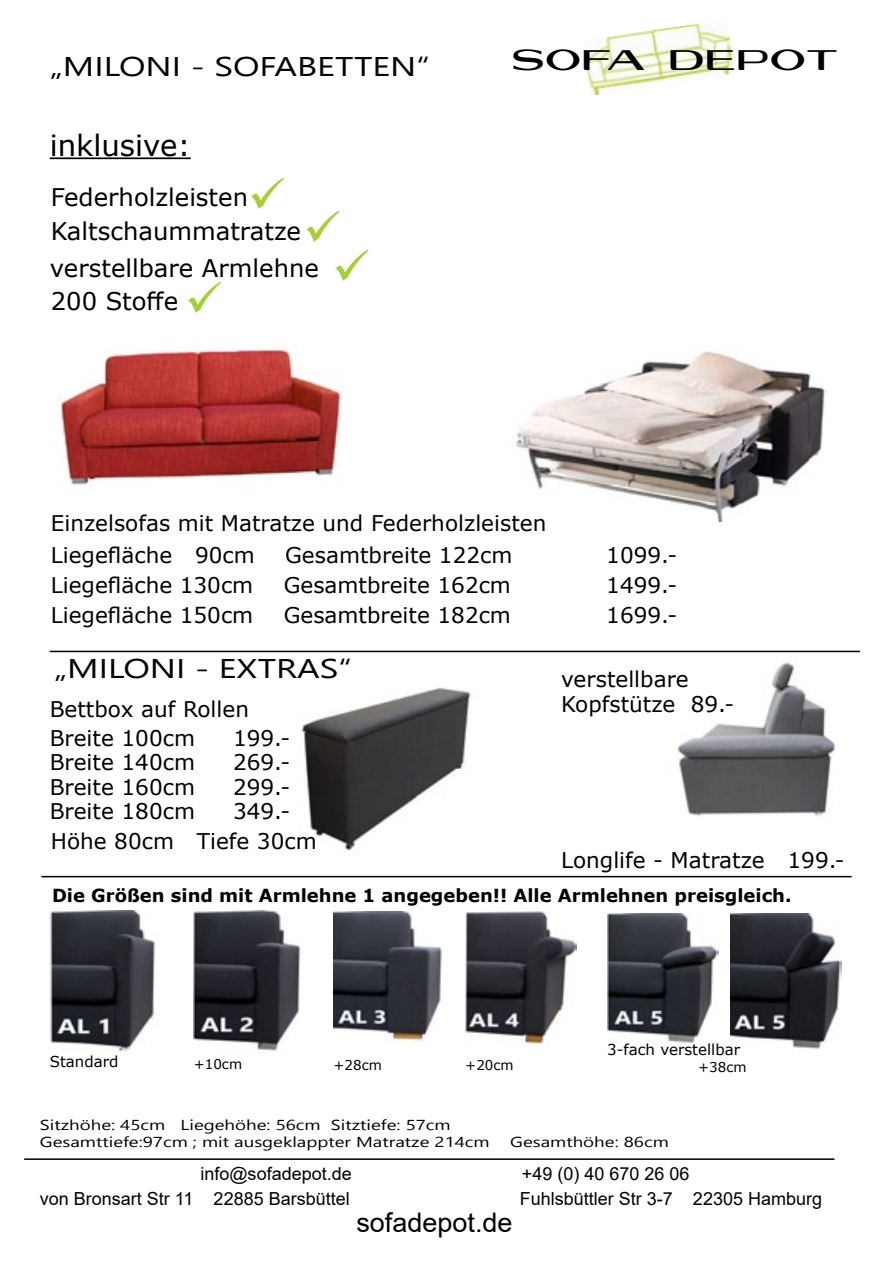
<style>
.page{position:relative;width:893px;height:1263px;background:#fff}
.page>*{position:absolute;margin:0;border:0;box-sizing:border-box;transform-origin:0 0}
.t1{font:29.1px "Verdana";color:#000}
.t2{font:27px "Leelawadee UI";color:#000;scale:1.3 1}
.t3{font:27px "Arial";color:#000}
.t4{font:27px "Georgiquas";letter-spacing:.05em;color:#000}
.t5{font:24.3px/34.3px "Verdana";color:#000}
.t6{font:21.6px/30.3px "Verdana";color:#000}
.t7{font:18px "Arial";color:#000}
.t8{font:700 18px "Verdana";color:#000}
.t9{font:15px "Verdana";color:#000}
.t10{font:14.4px/17.2px "Leelawadee UI";color:#000101;scale:1.3 1}
.t11{font:13.5px "Verdana";color:#000}
</style>
<div class="page">
<img style="left:301px;top:687px;width:170px;height:164px">
<hr style="left:50px;top:157px;width:141px;height:2px;background:#000">
<img style="left:585px;top:24px;width:148px;height:72px">
<hr style="left:24px;top:1158px;width:810px;height:2px;background:#000">
<img style="left:58px;top:349px;width:283px;height:137px">
<img style="left:515px;top:351px;width:311px;height:170px">
<img style="left:50px;top:910px;width:106px;height:142px">
<img style="left:194px;top:910px;width:107px;height:142px">
<img style="left:333px;top:912px;width:110px;height:130px">
<img style="left:465px;top:912px;width:111px;height:134px">
<img style="left:607px;top:914px;width:111px;height:130px">
<img style="left:731px;top:913px;width:111px;height:136px">
<img style="left:677px;top:662px;width:158px;height:154px">
<hr style="left:41px;top:876px;width:811px;height:1px;background:#000">
<hr style="left:50px;top:651px;width:810px;height:1px;background:#000">
<p class="t2" style="left:50px;top:47px;width:294px">„MILONI - SOFABETTEN“</p>
<h1 class="t1" style="left:50px;top:125px;width:142px">inklusive:</h1>
<p class="t5" style="left:51px;top:179px;width:252px">Federholzleisten<br>Kaltschaummatratze</p>
<p class="t5" style="left:50px;top:251px;width:271px">verstellbare Armlehne</p>
<p class="t5" style="left:51px;top:284px;width:129px">200 Stoffe</p>
<p class="t4" style="left:513px;top:49px;width:326px">SOFA DEPOT</p>
<p class="t6" style="left:51px;top:508px;width:497px">Einzelsofas mit Matratze und Federholzleisten</p>
<p class="t6" style="left:51px;top:540px;width:205px">Liegefläche 90cm</p>
<p class="t6" style="left:285px;top:540px;width:229px">Gesamtbreite 122cm</p>
<p class="t6" style="left:51px;top:570px;width:204px">Liegefläche 130cm</p>
<p class="t6" style="left:284px;top:570px;width:229px">Gesamtbreite 162cm</p>
<p class="t6" style="left:51px;top:600px;width:204px">Liegefläche 150cm</p>
<p class="t6" style="left:284px;top:600px;width:229px">Gesamtbreite 182cm</p>
<p class="t2" style="left:54px;top:650px;width:231px">„MILONI - EXTRAS“</p>
<p class="t6" style="left:50px;top:695px;width:201px;line-height:28.5px">Bettbox auf Rollen<br>Breite 100cm</p>
<p class="t6" style="left:233px;top:723px;width:59px">199.-</p>
<p class="t6" style="left:50px;top:747px;width:147px">Breite 140cm</p>
<p class="t6" style="left:233px;top:747px;width:59px">269.-</p>
<p class="t6" style="left:50px;top:772px;width:147px">Breite 160cm</p>
<p class="t6" style="left:233px;top:772px;width:59px">299.-</p>
<p class="t6" style="left:50px;top:796px;width:147px">Breite 180cm</p>
<p class="t6" style="left:51px;top:796px;width:267px;line-height:29.4px;text-indent:182px">349.-<br>Höhe 80cm Tiefe 30cm</p>
<p class="t6" style="left:606px;top:540px;width:72px;text-align:justify">1099.- 1499.- 1699.-</p>
<p class="t6" style="left:561px;top:665px;width:175px;line-height:26px">verstellbare<br>Kopfstütze 89.-</p>
<p class="t6" style="left:561px;top:845px;width:285px">Longlife - Matratze 199.-</p>
<p class="t8" style="left:52px;top:883px;width:741px">Die Größen sind mit Armlehne 1 angegeben!! Alle Armlehnen preisgleich.</p>
<p class="t9" style="left:50px;top:1051px;width:70px">Standard</p>
<p class="t9" style="left:607px;top:1039px;width:134px">3-fach verstellbar</p>
<p class="t11" style="left:194px;top:1054px;width:50px">+10cm</p>
<p class="t11" style="left:333px;top:1055px;width:50px">+28cm</p>
<p class="t11" style="left:465px;top:1055px;width:50px">+20cm</p>
<p class="t11" style="left:698px;top:1058px;width:50px">+38cm</p>
<p class="t10" style="left:40px;top:1115px;width:347px">Sitzhöhe: 45cm Liegehöhe: 56cm Sitztiefe: 57cm<br>Gesamttiefe:97cm ; mit ausgeklappter Matratze 214cm</p>
<p class="t10" style="left:510px;top:1132px;width:124px">Gesamthöhe: 86cm</p>
<p class="t7" style="left:200px;top:1161px;width:153px">info@sofadepot.de</p>
<p class="t7" style="left:522px;top:1161px;width:169px">+49 (0) 40 670 26 06</p>
<p class="t3" style="left:356px;top:1204px;width:158px">sofadepot.de</p>
<p class="t7" style="left:40px;top:1186px;width:311px">von Bronsart Str 11 22885 Barsbüttel</p>
<p class="t7" style="left:520px;top:1186px;width:304px">Fuhlsbüttler Str 3-7 22305 Hamburg</p>
</div>
